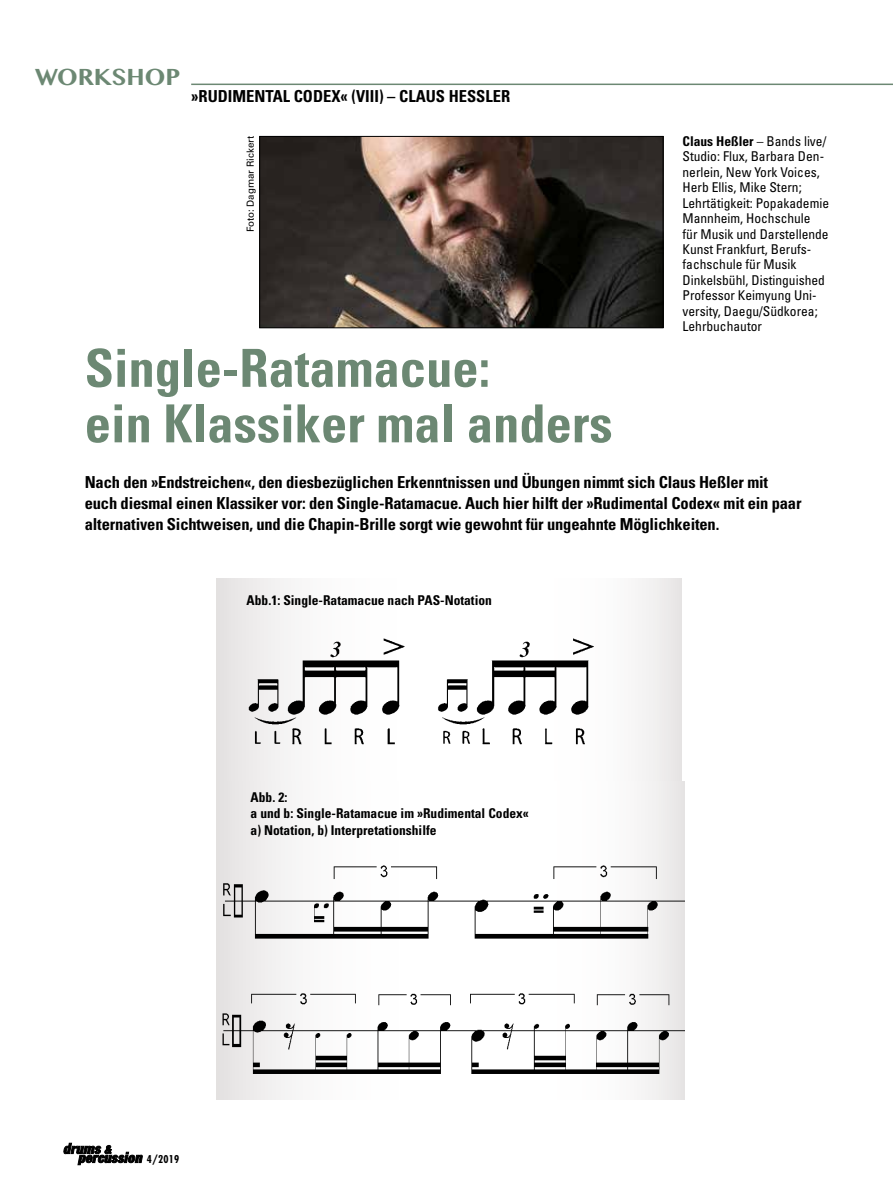
<style>
.page{position:relative;width:893px;height:1191px;background:#fff}
.page>*{position:absolute;margin:0;border:0;box-sizing:border-box;transform-origin:0 0}
.t1{font:700 condensed 52.5px/55.5px "Univers LT Std";color:#6c8873}
.t2{font:700 33px "Sinhala MN";color:#6c8873}
.t3{font:700 condensed 16.5px/21px "Univers LT Std";letter-spacing:-.01em;color:#000}
.t4{font:condensed 13.5px/15.5px "Univers LT Std";color:#000}
.t5{font:700 condensed 13.5px/16.5px "Univers LT Std";color:#000}
.t6{font:700 condensed 10.5px "Futura Std";color:#000}
.t7{font:9.75px "Univers LT Std";color:#000}
.s1{font-weight:700}
</style>
<div class="page">
<svg style="left:63px;top:1143px;width:80px;height:22px"></svg>
<img style="left:261px;top:138px;width:400px;height:188px">
<div style="left:259px;top:136px;width:404px;height:192px;border:1px solid #000"></div>
<hr style="left:191px;top:84px;width:702px;height:1px;background:#6c8873">
<svg style="left:216px;top:578px;width:466px;height:204px"></svg>
<img style="left:248px;top:628px;width:349px;height:122px">
<svg style="left:216px;top:782px;width:469px;height:198px"></svg>
<img style="left:216px;top:857px;width:469px;height:90px">
<svg style="left:216px;top:980px;width:469px;height:119px"></svg>
<img style="left:216px;top:987px;width:469px;height:96px">
<h2 class="t2" style="left:35px;top:62px;width:147px">WORKSHOP</h2>
<p class="t3" style="left:191px;top:86px;width:320px">»RUDIMENTAL CODEX« (VIII) – CLAUS HESSLER</p>
<p class="t7" style="left:244px;top:232px;width:98px;rotate:-90deg">Foto: Dagmar Rickert</p>
<p class="t4" style="left:682px;top:133px;width:148px"><span class="s1">Claus Heßler</span> – Bands live/<br>Studio: Flux, Barbara Den&shy;nerlein, New York Voices,<br>Herb Ellis, Mike Stern;<br>Lehrtätigkeit: Popakademie<br>Mannheim, Hochschule<br>für Musik und Darstellende<br>Kunst Frankfurt, Berufs&shy;fachschule für Musik<br>Dinkelsbühl, Distinguished<br>Professor Keimyung Uni&shy;versity, Daegu/Südkorea;<br>Lehrbuchautor</p>
<h1 class="t1" style="left:85px;top:340px;width:529px">Single-Ratamacue:<br>ein Klassiker mal anders</h1>
<p class="t3" style="left:85px;top:472px;width:718px">Nach den »Endstreichen«, den diesbezüglichen Erkenntnissen und Übungen nimmt sich Claus Heßler mit euch diesmal einen Klassiker vor: den Single-Ratamacue. Auch hier hilft der »Rudimental Codex« mit ein paar alternativen Sichtweisen, und die Chapin-Brille sorgt wie gewohnt für ungeahnte Möglichkeiten.</p>
<p class="t5" style="left:247px;top:592px;width:247px">Abb.1: Single-Ratamacue nach PAS-Notation</p>
<p class="t5" style="left:251px;top:788px;width:280px">Abb. 2:<br>a und b: Single-Ratamacue im »Rudimental Codex« a) Notation, b) Interpretationshilfe</p>
<p class="t6" style="left:147px;top:1152px;width:34px">4/2019</p>
</div>
